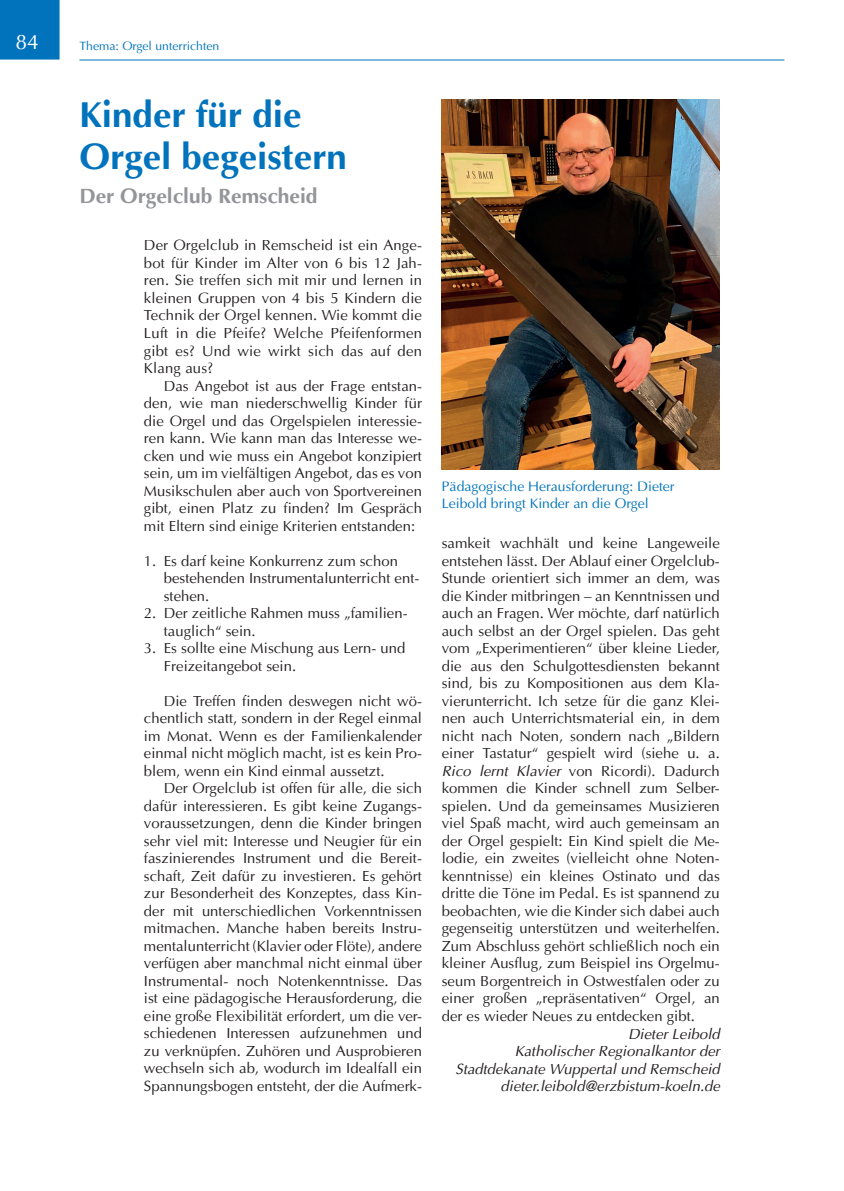
<style>
.page{position:relative;width:844px;height:1191px;background:#fff}
.page>*{position:absolute;margin:0;border:0;box-sizing:border-box;transform-origin:0 0}
.Ü1{font:700 36.75px/42px "Ottawa";color:#0073bc}
.Ü2{font:700 21px "Ottawa";color:#939598}
.t1{font:21px "Ottawa Plain";color:#fff}
.f4{font:14.88px/17.5px "Ottawa Plain";color:#231f20;text-align:justify}
.f4_ohne_Einzug{font:14.88px/17.5px "Ottawa Plain";letter-spacing:.01em;color:#231f20;text-align:justify}
.f2{font:14.88px/17.5px "Ottawa Plain";color:#231f20}
.f4-2{font:italic 14.88px/17.5px "Ottawa";color:#231f20;text-align:right}
.t2{font:14px/16.8px "Ottawa Plain";color:#0073bc}
.Kopfzeile{font:12.25px "Ottawa Plain";color:#0073bc}
.s1{font-family:"Ottawa";font-style:italic}
</style>
<div class="page">
<div style="left:0;top:0;width:60px;height:60px;background:#0073bc"></div>
<hr style="left:79px;top:60px;width:705px;height:1px;background:#0073bc">
<img style="left:441px;top:99px;width:278px;height:371px">
<h2 class="t1" style="left:15px;top:30px;width:25px">84</h2>
<p class="Kopfzeile" style="left:79px;top:38px;width:141px">Thema: Orgel unterrichten</p>
<p class="Ü1" style="left:79px;top:93px;width:269px">Kinder für die<br>Orgel begeistern</p>
<p class="Ü2" style="left:79px;top:183px;width:239px">Der Orgelclub Remscheid</p>
<p class="f4_ohne_Einzug" style="left:144px;top:237px;width:279px">Der Orgelclub in Remscheid ist ein Ange&shy;bot für Kinder im Alter von 6 bis 12 Jah&shy;ren. Sie treffen sich mit mir und lernen in kleinen Gruppen von 4 bis 5 Kindern die Technik der Orgel kennen. Wie kommt die Luft in die Pfeife? Welche Pfeifenformen gibt es? Und wie wirkt sich das auf den Klang aus?</p>
<p class="f4" style="left:144px;top:377px;width:279px;text-indent:20px">Das Angebot ist aus der Frage entstan&shy;den, wie man niederschwellig Kinder für die Orgel und das Orgelspielen interessie&shy;ren kann. Wie kann man das Interesse we&shy;cken und wie muss ein Angebot konzipiert sein, um im vielfältigen Angebot, das es von Musikschulen aber auch von Sportvereinen gibt, einen Platz zu finden? Im Gespräch mit Eltern sind einige Kriterien entstanden:</p>
<p class="f2" style="left:164px;top:552px;width:257px;text-indent:-20px">1. Es darf keine Konkurrenz zum schon bestehenden Instrumentalunterricht ent&shy;stehen.</p>
<p class="f2" style="left:164px;top:604px;width:245px;text-indent:-20px">2. Der zeitliche Rahmen muss „familien&shy;tauglich“ sein.</p>
<p class="f2" style="left:164px;top:639px;width:243px;text-indent:-20px">3. Es sollte eine Mischung aus Lern- und<br>Freizeitangebot sein.</p>
<p class="f4" style="left:144px;top:692px;width:279px;text-indent:20px">Die Treffen finden deswegen nicht wö&shy;chentlich statt, sondern in der Regel einmal im Monat. Wenn es der Familienkalender einmal nicht möglich macht, ist es kein Pro&shy;blem, wenn ein Kind einmal aussetzt.</p>
<p class="f4" style="left:144px;top:779px;width:279px;text-indent:20px">Der Orgelclub ist offen für alle, die sich dafür interessieren. Es gibt keine Zugangs&shy;voraussetzungen, denn die Kinder bringen sehr viel mit: Interesse und Neugier für ein faszinierendes Instrument und die Bereit&shy;schaft, Zeit dafür zu investieren. Es gehört zur Besonderheit des Konzeptes, dass Kin&shy;der mit unterschiedlichen Vorkenntnissen mitmachen. Manche haben bereits Instru&shy;mentalunterricht (Klavier oder Flöte), andere verfügen aber manchmal nicht einmal über Instrumental- noch Notenkenntnisse. Das ist eine pädagogische Herausforderung, die eine große Flexibilität erfordert, um die ver&shy;schiedenen Interessen aufzunehmen und zu verknüpfen. Zuhören und Ausprobieren wechseln sich ab, wodurch im Idealfall ein Spannungsbogen entsteht, der die Aufmerk-</p>
<p class="t2" style="left:441px;top:478px;width:234px">Pädagogische Herausforderung: Dieter<br>Leibold bringt Kinder an die Orgel</p>
<p class="f4" style="left:441px;top:534px;width:279px">samkeit wachhält und keine Langeweile entstehen lässt. Der Ablauf einer Orgelclub-Stunde orientiert sich immer an dem, was die Kinder mitbringen – an Kenntnissen und auch an Fragen. Wer möchte, darf natürlich auch selbst an der Orgel spielen. Das geht vom „Experimentieren“ über kleine Lieder, die aus den Schulgottesdiensten bekannt sind, bis zu Kompositionen aus dem Kla&shy;vierunterricht. Ich setze für die ganz Klei&shy;nen auch Unterrichtsmaterial ein, in dem nicht nach Noten, sondern nach „Bildern einer Tastatur“ gespielt wird (siehe u. a.<br><span class="s1">Rico lernt Klavier</span> von Ricordi). Dadurch kommen die Kinder schnell zum Selber&shy;spielen. Und da gemeinsames Musizieren viel Spaß macht, wird auch gemeinsam an der Orgel gespielt: Ein Kind spielt die Me&shy;lodie, ein zweites (vielleicht ohne Noten&shy;kenntnisse) ein kleines Ostinato und das dritte die Töne im Pedal. Es ist spannend zu beobachten, wie die Kinder sich dabei auch gegenseitig unterstützen und weiterhelfen.<br>Zum Abschluss gehört schließlich noch ein kleiner Ausflug, zum Beispiel ins Orgelmu&shy;seum Borgentreich in Ostwestfalen oder zu einer großen „repräsentativen“ Orgel, an der es wieder Neues zu entdecken gibt.</p>
<p class="f4-2" style="left:628px;top:1024px;width:93px">Dieter Leibold</p>
<p class="f4-2" style="left:455px;top:1042px;width:266px">Katholischer Regionalkantor der<br>Stadtdekanate Wuppertal und Remscheid</p>
<p class="f4-2" style="left:500px;top:1077px;width:221px">dieter.leibold@erzbistum-koeln.de</p>
</div>
